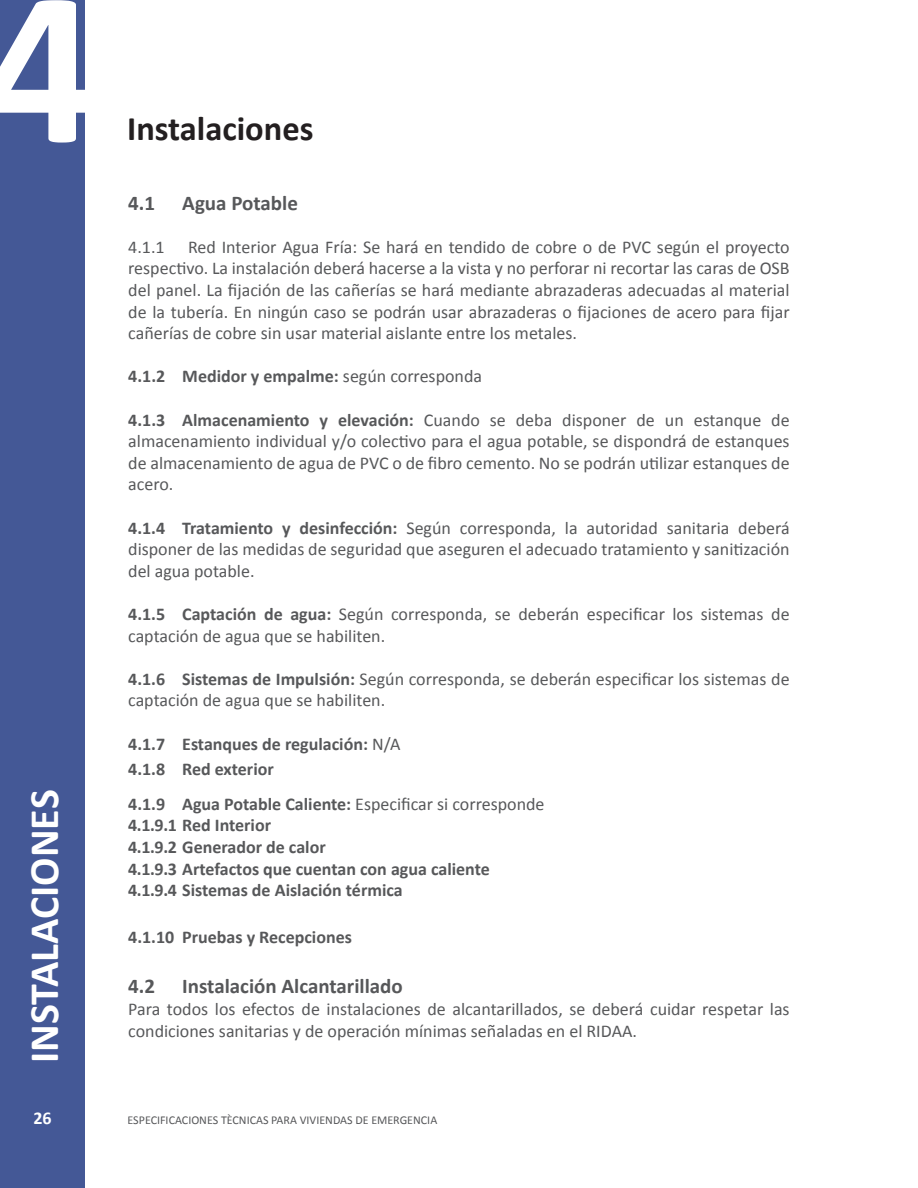
<style>
.page{position:relative;width:918px;height:1188px;background:#fff}
.page>*{position:absolute;margin:0;border:0;box-sizing:border-box;transform-origin:0 0}
.t1{font:700 223.2px "Calibri";color:#fff}
.t2{font:700 42px "Calibri";color:#fff}
.t3{font:700 34.5px "Calibri";color:#231f20}
.t4{font:700 21px "Calibri";color:#57585a}
.t5{font:18px/21.6px "Calibri";color:#57585a;text-align:justify}
.t6{font:700 18px/21.6px "Calibri";color:#57585a}
.t7{font:700 18px "Calibri";color:#fff}
.t8{font:12px "Calibri";color:#57585a}
.s1{font-weight:400}
.s2{font-weight:700}
</style>
<div class="page">
<div style="left:0;top:0;width:85px;height:1188px;background:#445896"></div>
<h1 class="t1" style="left:-16px;top:-75px;width:115px">4</h1>
<h2 class="t2" style="left:17px;top:1063px;width:275px;rotate:-90deg">INSTALACIONES</h2>
<p class="t7" style="left:33px;top:1107px;width:20px">26</p>
<p class="t3" style="left:127px;top:107px;width:188px">Instalaciones</p>
<p class="t4" style="left:128px;top:189px;width:28px">4.1</p>
<p class="t4" style="left:182px;top:189px;width:117px">Agua Potable</p>
<p class="t5" style="left:128px;top:236px;width:38px">4.1.1</p>
<p class="t5" style="left:128px;top:236px;width:663px;text-indent:60px">Red Interior Agua Fría: Se hará en tendido de cobre o de PVC según el proyecto respectivo. La instalación deberá hacerse a la vista y no perforar ni recortar las caras de OSB del panel. La fijación de las cañerías se hará mediante abrazaderas adecuadas al material de la tubería. En ningún caso se podrán usar abrazaderas o fijaciones de acero para fijar cañerías de cobre sin usar material aislante entre los metales.</p>
<p class="t6" style="left:128px;top:366px;width:355px">4.1.2 Medidor y empalme: <span class="s1">según corresponda</span></p>
<p class="t5" style="left:128px;top:409px;width:663px"><span class="s2">4.1.3 Almacenamiento y elevación:</span> Cuando se deba disponer de un estanque de almacenamiento individual y/o colectivo para el agua potable, se dispondrá de estanques de almacenamiento de agua de PVC o de fibro cemento. No se podrán utilizar estanques de acero.</p>
<p class="t5" style="left:128px;top:517px;width:663px"><span class="s2">4.1.4 Tratamiento y desinfección:</span> Según corresponda, la autoridad sanitaria deberá disponer de las medidas de seguridad que aseguren el adecuado tratamiento y sanitización del agua potable.</p>
<p class="t5" style="left:128px;top:603px;width:663px"><span class="s2">4.1.5 Captación de agua:</span> Según corresponda, se deberán especificar los sistemas de captación de agua que se habiliten.</p>
<p class="t5" style="left:128px;top:668px;width:663px"><span class="s2">4.1.6 Sistemas de Impulsión:</span> Según corresponda, se deberán especificar los sistemas de captación de agua que se habiliten.</p>
<p class="t6" style="left:128px;top:731px;width:274px;line-height:25.8px">4.1.7 Estanques de regulación: <span class="s1">N/A<br></span>4.1.8 Red exterior</p>
<p class="t6" style="left:128px;top:793px;width:418px">4.1.9 Agua Potable Caliente: <span class="s1">Especificar si corresponde </span>4.1.9.1 Red Interior<br>4.1.9.2 Generador de calor<br>4.1.9.3 Artefactos que cuentan con agua caliente<br>4.1.9.4 Sistemas de Aislación térmica</p>
<p class="t6" style="left:128px;top:926px;width:225px">4.1.10 Pruebas y Recepciones</p>
<p class="t4" style="left:128px;top:973px;width:28px">4.2</p>
<p class="t4" style="left:182px;top:973px;width:222px">Instalación Alcantarillado</p>
<p class="t5" style="left:128px;top:998px;width:663px">Para todos los efectos de instalaciones de alcantarillados, se deberá cuidar respetar las condiciones sanitarias y de operación mínimas señaladas en el RIDAA.</p>
<p class="t8" style="left:128px;top:1112px;width:311px">ESPECIFICACIONES TÈCNICAS PARA VIVIENDAS DE EMERGENCIA</p>
</div>
